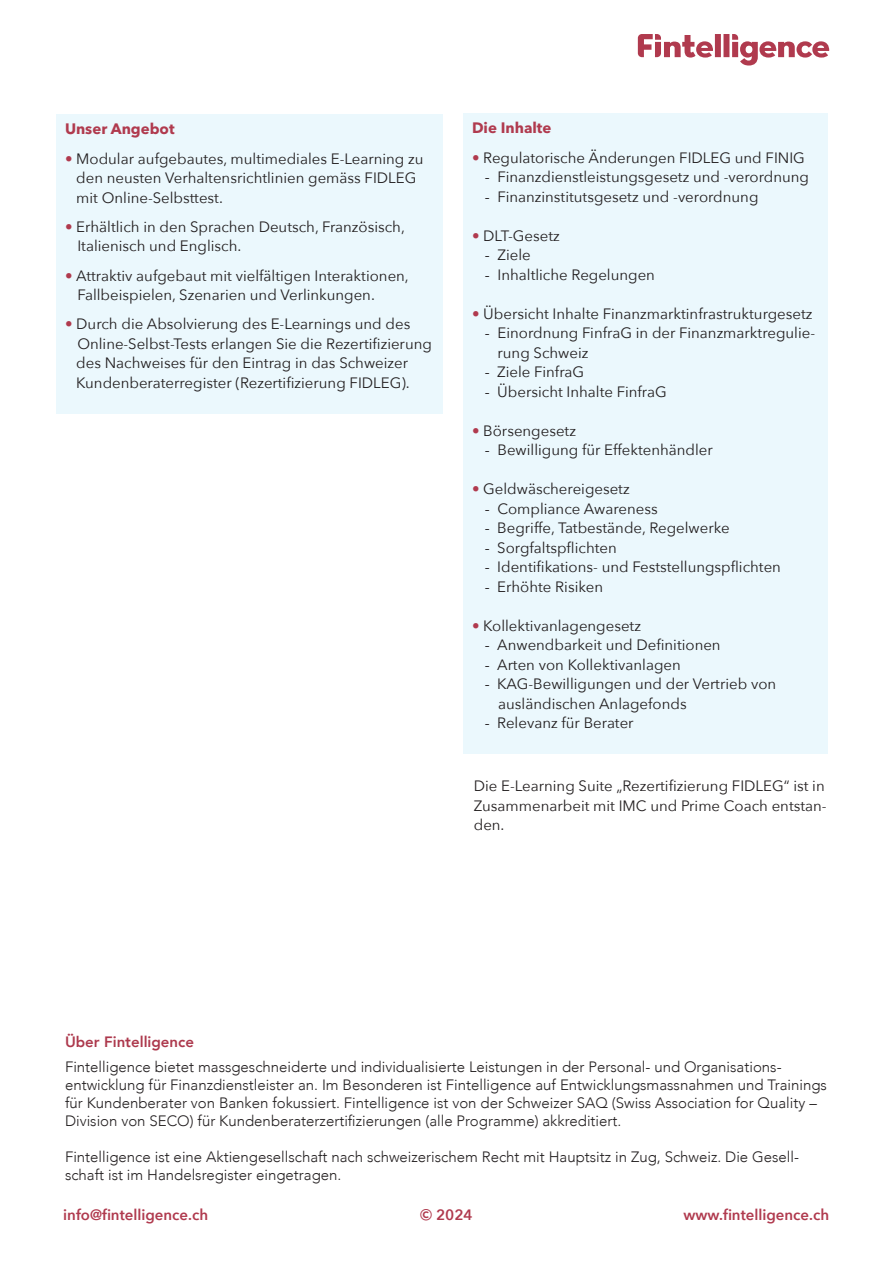
<style>
.page{position:relative;width:893px;height:1263px;background:#fff}
.page>*{position:absolute;margin:0;border:0;box-sizing:border-box;transform-origin:0 0}
.Aufzählung{font:15px/19.5px "Avenir Next";color:#231f20}
.t1{font:300 15px/18px "Avenir";color:#231f20}
.Lauftext{font:600 15px "Avenir Next";color:#b03a4e}
.t2{font:700 15px "Avenir Next LT Pro";color:#b03a4e}
.t3{font:800 15px "Avenir";color:#ad394d}
.s1{color:#b03a4e}
.s2{font-family:"Avenir";font-weight:300}
</style>
<div class="page">
<svg style="left:638px;top:34px;width:191px;height:32px"></svg>
<div style="left:57px;top:115px;width:386px;height:299px;background:#ebf8fd"></div>
<div style="left:463px;top:113px;width:365px;height:641px;background:#ebf8fd"></div>
<p class="t2" style="left:65px;top:120px;width:111px">Unser Angebot</p>
<p class="Aufzählung" style="left:65px;top:148px;width:360px"><span class="s1">•</span> Modular aufgebautes, multimediales E-Learning zu</p>
<p class="Aufzählung" style="left:76px;top:168px;width:342px">den neusten Verhaltensrichtlinien gemäss FIDLEG</p>
<p class="Aufzählung" style="left:76px;top:187px;width:148px">mit Online-Selbsttest.</p>
<p class="Aufzählung" style="left:65px;top:216px;width:341px"><span class="s1">•</span> Erhältlich in den Sprachen Deutsch, Französisch,</p>
<p class="Aufzählung" style="left:77px;top:236px;width:166px">Italienisch und Englisch.</p>
<p class="Aufzählung" style="left:65px;top:265px;width:345px"><span class="s1">•</span> Attraktiv aufgebaut mit vielfältigen Interaktionen,</p>
<p class="Aufzählung" style="left:77px;top:285px;width:299px">Fallbeispielen, Szenarien und Verlinkungen.</p>
<p class="Aufzählung" style="left:77px;top:314px;width:356px;text-indent:-12px"><span class="s1">•</span> Durch die Absolvierung des E-Learnings und des<br>Online-Selbst-Tests erlangen Sie die Rezertifizierung</p>
<p class="Aufzählung" style="left:76px;top:353px;width:333px">des Nachweises für den Eintrag in das Schweizer</p>
<p class="Aufzählung" style="left:76px;top:372px;width:335px">Kundenberaterregister (Rezertifizierung FIDLEG).</p>
<p class="t2" style="left:472px;top:119px;width:81px">Die Inhalte</p>
<p class="Aufzählung" style="left:472px;top:147px;width:334px"><span class="s1">•</span> Regulatorische Änderungen FIDLEG und FINIG</p>
<p class="Aufzählung" style="left:485px;top:166px;width:326px"><span class="s2">-</span> Finanzdienstleistungsgesetz und -verordnung</p>
<p class="Aufzählung" style="left:485px;top:186px;width:275px"><span class="s2">-</span> Finanzinstitutsgesetz und -verordnung</p>
<p class="Aufzählung" style="left:472px;top:225px;width:89px"><span class="s1">•</span> DLT-Gesetz</p>
<p class="Aufzählung" style="left:485px;top:244px;width:48px"><span class="s2">-</span> Ziele</p>
<p class="Aufzählung" style="left:485px;top:264px;width:172px"><span class="s2">-</span> Inhaltliche Regelungen</p>
<p class="Aufzählung" style="left:472px;top:303px;width:342px"><span class="s1">•</span> Übersicht Inhalte Finanzmarktinfrastrukturgesetz</p>
<p class="Aufzählung" style="left:497px;top:322px;width:319px;text-indent:-13px"><span class="s2">-</span> Einordnung FinfraG in der Finanzmarktregulie&shy;rung Schweiz</p>
<p class="Aufzählung" style="left:485px;top:361px;width:101px"><span class="s2">-</span> Ziele FinfraG</p>
<p class="Aufzählung" style="left:485px;top:381px;width:184px"><span class="s2">-</span> Übersicht Inhalte FinfraG</p>
<p class="Aufzählung" style="left:472px;top:420px;width:105px"><span class="s1">•</span> Börsengesetz</p>
<p class="Aufzählung" style="left:485px;top:439px;width:230px"><span class="s2">-</span> Bewilligung für Effektenhändler</p>
<p class="Aufzählung" style="left:472px;top:478px;width:159px"><span class="s1">•</span> Geldwäschereigesetz</p>
<p class="Aufzählung" style="left:485px;top:498px;width:175px"><span class="s2">-</span> Compliance Awareness</p>
<p class="Aufzählung" style="left:485px;top:517px;width:246px"><span class="s2">-</span> Begriffe, Tatbestände, Regelwerke</p>
<p class="Aufzählung" style="left:485px;top:537px;width:134px"><span class="s2">-</span> Sorgfaltspflichten</p>
<p class="Aufzählung" style="left:485px;top:556px;width:298px"><span class="s2">-</span> Identifikations- und Feststellungspflichten</p>
<p class="Aufzählung" style="left:485px;top:576px;width:120px"><span class="s2">-</span> Erhöhte Risiken</p>
<p class="Aufzählung" style="left:472px;top:615px;width:170px"><span class="s1">•</span> Kollektivanlagengesetz</p>
<p class="Aufzählung" style="left:485px;top:634px;width:237px"><span class="s2">-</span> Anwendbarkeit und Definitionen</p>
<p class="Aufzählung" style="left:485px;top:654px;width:198px"><span class="s2">-</span> Arten von Kollektivanlagen</p>
<p class="Aufzählung" style="left:485px;top:673px;width:293px"><span class="s2">-</span> KAG-Bewilligungen und der Vertrieb von</p>
<p class="Aufzählung" style="left:498px;top:693px;width:190px">ausländischen Anlagefonds</p>
<p class="Aufzählung" style="left:485px;top:712px;width:150px"><span class="s2">-</span> Relevanz für Berater</p>
<p class="Aufzählung" style="left:474px;top:776px;width:354px">Die E-Learning Suite „Rezertifizierung FIDLEG“ ist in<br>Zusammenarbeit mit IMC und Prime Coach entstan&shy;den.</p>
<p class="t3" style="left:65px;top:1030px;width:130px">Über Fintelligence</p>
<p class="t1" style="left:65px;top:1058px;width:763px">Fintelligence bietet massgeschneiderte und individualisierte Leistungen in der Personal- und Organisations&shy;entwicklung für Finanzdienstleister an. Im Besonderen ist Fintelligence auf Entwicklungsmassnahmen und Trainings für Kundenberater von Banken fokussiert. Fintelligence ist von der Schweizer SAQ (Swiss Association for Quality – Division von SECO) für Kundenberaterzertifizierungen (alle Programme) akkreditiert.</p>
<p class="t1" style="left:65px;top:1148px;width:736px">Fintelligence ist eine Aktiengesellschaft nach schweizerischem Recht mit Hauptsitz in Zug, Schweiz. Die Gesell&shy;schaft ist im Handelsregister eingetragen.</p>
<p class="Lauftext" style="left:63px;top:1202px;width:146px">info@fintelligence.ch</p>
<p class="Lauftext" style="left:420px;top:1202px;width:54px">© 2024</p>
<p class="Lauftext" style="left:683px;top:1202px;width:147px">www.fintelligence.ch</p>
</div>
